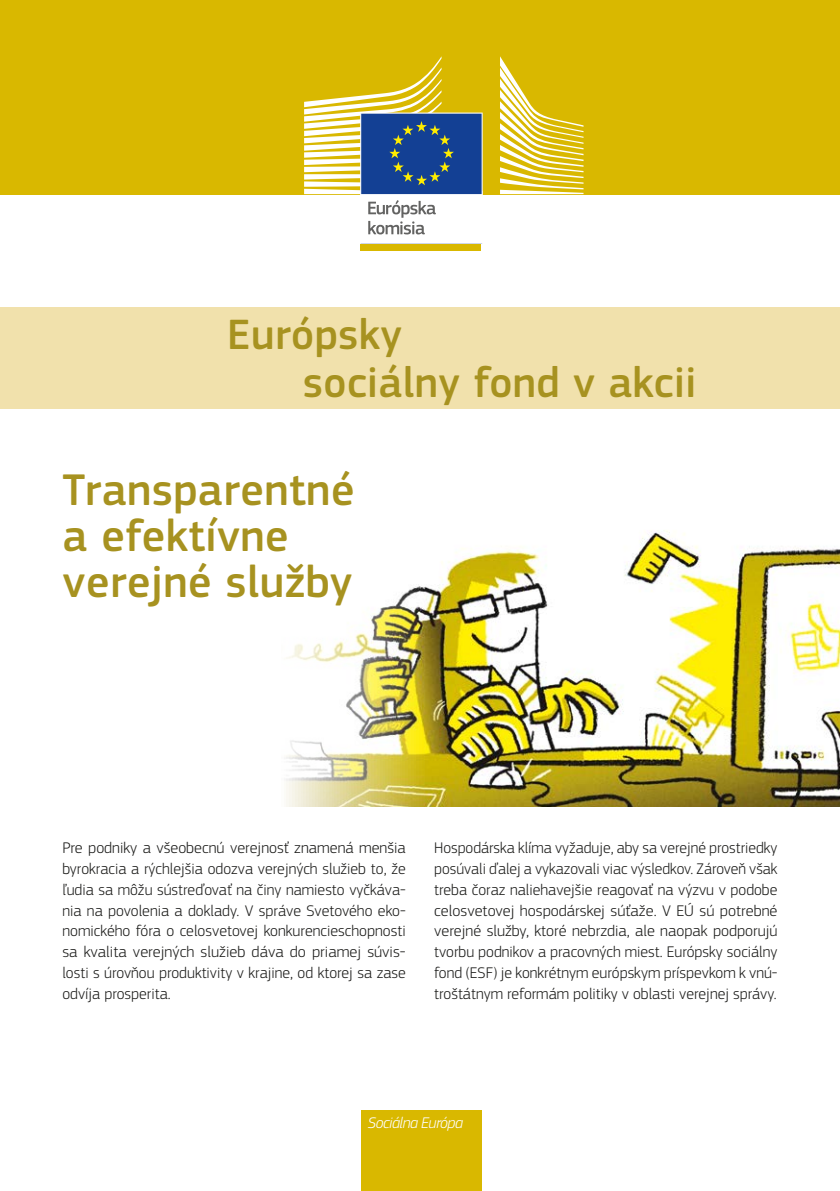
<style>
.page{position:relative;width:840px;height:1191px;background:#fff}
.page>*{position:absolute;margin:0;border:0;box-sizing:border-box;transform-origin:0 0}
.Running{font:500 46px/46px "EC Square Sans Pro";letter-spacing:.01em;color:#a79220}
.Header_I{font:500 44px "EC Square Sans Pro";letter-spacing:.01em;color:#a79220}
.Body{font:300 16px/20.8px "EC Square Sans Pro";color:#1a1a18;text-align:justify}
.t1{font:italic 300 16px "EC Square Sans Pro";letter-spacing:-.03em;color:#fff}
</style>
<div class="page">
<div style="left:0;top:307px;width:839px;height:102px;background:#f1e1ac"></div>
<div style="left:0;top:0;width:839px;height:194px;background:#d9b800"></div>
<div style="left:361px;top:1110px;width:120px;height:81px;background:#d9b800"></div>
<div style="left:360px;top:244px;width:120px;height:7px;background:#d9b800"></div>
<svg style="left:500px;top:56px;width:83px;height:138px"></svg>
<svg style="left:304px;top:56px;width:178px;height:188px"></svg>
<img style="left:286px;top:530px;width:553px;height:276px">
<p class="Header_I" style="left:227px;top:309px;width:176px">Európsky</p>
<p class="Header_I" style="left:303px;top:357px;width:394px">sociálny fond v akcii</p>
<h1 class="Running" style="left:63px;top:468px;width:293px">Transparentné a efektívne verejné služby</h1>
<p class="Body" style="left:62px;top:837px;width:345px">Pre podniky a všeobecnú verejnosť znamená menšia byrokracia a rýchlejšia odozva verejných služieb to, že ľudia sa môžu sústreďovať na činy namiesto vyčkáva&shy;nia na povolenia a doklady. V správe Svetového eko&shy;nomického fóra o celosvetovej konkurencieschopnosti sa kvalita verejných služieb dáva do priamej súvis&shy;losti s úrovňou produktivity v krajine, od ktorej sa zase odvíja prosperita.</p>
<p class="Body" style="left:434px;top:837px;width:345px">Hospodárska klíma vyžaduje, aby sa verejné prostriedky posúvali ďalej a vykazovali viac výsledkov. Zároveň však treba čoraz naliehavejšie reagovať na výzvu v podobe celosvetovej hospodárskej súťaže. V EÚ sú potrebné verejné služby, ktoré nebrzdia, ale naopak podporujú tvorbu podnikov a pracovných miest. Európsky sociálny fond (ESF) je konkrétnym európskym príspevkom k vnú&shy;troštátnym reformám politiky v oblasti verejnej správy.</p>
<p class="t1" style="left:368px;top:1113px;width:97px">Sociálna Európa</p>
</div>
